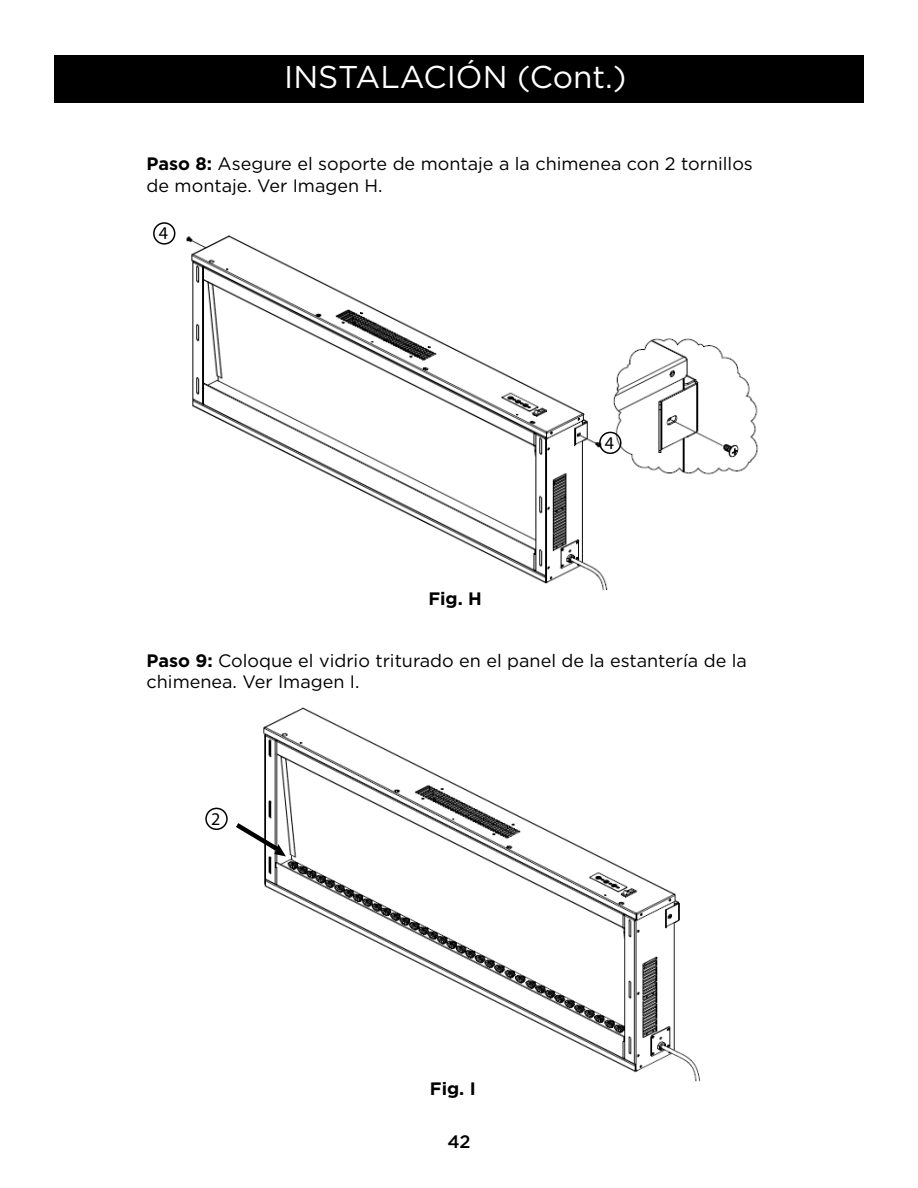
<style>
.page{position:relative;width:918px;height:1188px;background:#fff}
.page>*{position:absolute;margin:0;border:0;box-sizing:border-box;transform-origin:0 0}
.t1{font:31.5px "Gotham";color:#fff}
.t2{font:18px/21.6px "Gotham";color:#000}
.t3{font:700 18px "Gotham";color:#000}
.t4{font:18px "Myriad Pro";color:#000}
.t5{font:500 18px "Gotham";color:#000}
.s1{font-weight:700}
</style>
<div class="page">
<div style="left:54px;top:55px;width:810px;height:48px;background:#000"></div>
<img style="left:173px;top:226px;width:586px;height:363px">
<img style="left:263px;top:707px;width:438px;height:374px">
<div style="left:153px;top:222px;width:22px;height:23px;border:2px solid #000;border-radius:50%"></div>
<div style="left:599px;top:432px;width:23px;height:22px;border:2px solid #000;border-radius:50%"></div>
<div style="left:205px;top:808px;width:23px;height:22px;border:2px solid #000;border-radius:50%"></div>
<svg style="left:236px;top:819px;width:50px;height:37px"></svg>
<h1 class="t1" style="left:284px;top:56px;width:344px">INSTALACIÓN (Cont.)</h1>
<p class="t2" style="left:147px;top:153px;width:608px"><span class="s1">Paso 8:</span> Asegure el soporte de montaje a la chimenea con 2 tornillos de montaje. Ver Imagen H.</p>
<p class="t4" style="left:159px;top:222px;width:11px">4</p>
<p class="t3" style="left:428px;top:586px;width:55px">Fig. H</p>
<p class="t4" style="left:605px;top:432px;width:11px">4</p>
<p class="t2" style="left:147px;top:649px;width:602px"><span class="s1">Paso 9:</span> Coloque el vidrio triturado en el panel de la estantería de la chimenea. Ver Imagen I.</p>
<p class="t4" style="left:211px;top:808px;width:11px">2</p>
<p class="t3" style="left:430px;top:1077px;width:47px">Fig. I</p>
<p class="t5" style="left:447px;top:1130px;width:25px">42</p>
</div>
